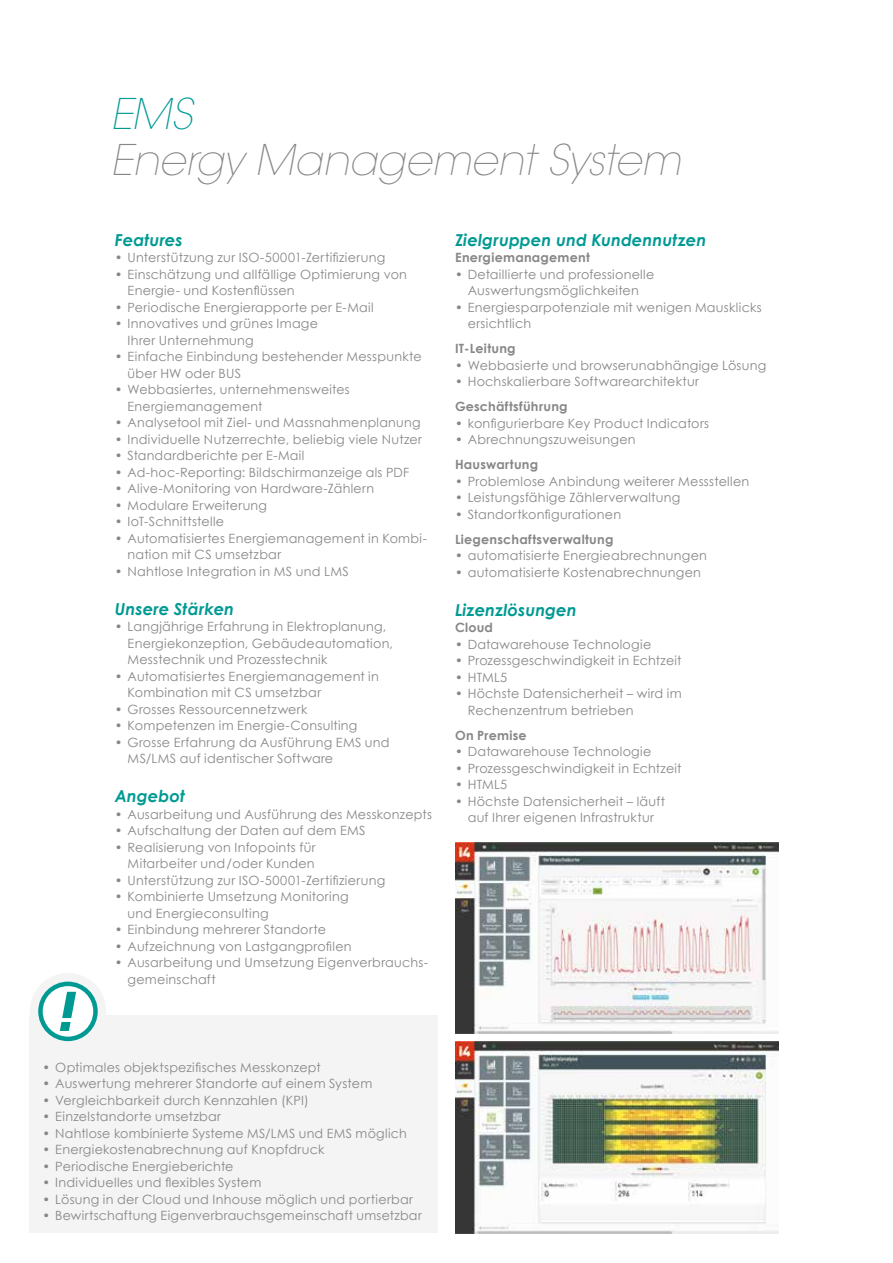
<style>
.page{position:relative;width:893px;height:1263px;background:#fff}
.page>*{position:absolute;margin:0;border:0;box-sizing:border-box;transform-origin:0 0}
.t1{font:italic 200 42px "ITC Avant Garde Std";letter-spacing:-.005em;color:#878787}
.t2{font:italic 200 42px "ITC Avant Garde Std";color:#009a93}
.t3{font:italic 700 16.5px "Century Gothic";letter-spacing:.005em;color:#009a93}
.t4{font:12.75px/16.5px "Century Gothic";letter-spacing:.02em;color:#878787}
.t5{font:700 12.75px "Century Gothic";letter-spacing:.02em;color:#878787}
</style>
<div class="page">
<div style="left:30px;top:1015px;width:408px;height:218px;background:#f4f4f4"></div>
<div style="left:30px;top:973px;width:76px;height:76px;background:#f4f4f4;border-radius:50%"></div>
<svg style="left:40px;top:984px;width:55px;height:55px;fill:#fff"></svg>
<div style="left:38px;top:982px;width:60px;height:59px;border:4px solid #009a93;border-radius:50%"></div>
<svg style="left:60px;top:992px;width:16px;height:39px"></svg>
<img style="left:455px;top:842px;width:323px;height:192px">
<img style="left:455px;top:1041px;width:323px;height:192px">
<h1 class="t2" style="left:110px;top:89px;width:84px">EMS</h1>
<h1 class="t1" style="left:110px;top:136px;width:572px">Energy Management System</h1>
<p class="t3" style="left:115px;top:227px;width:70px">Features</p>
<p class="t4" style="left:115px;top:249px;width:272px">• Unterstützung zur ISO-50001-Zertifizierung</p>
<p class="t4" style="left:128px;top:266px;width:281px;text-indent:-13px">• Einschätzung und allfällige Optimierung von<br>Energie- und Kostenflüssen</p>
<p class="t4" style="left:115px;top:299px;width:260px">• Periodische Energierapporte per E-Mail</p>
<p class="t4" style="left:128px;top:315px;width:192px;text-indent:-13px">• Innovatives und grünes Image<br>Ihrer Unternehmung</p>
<p class="t4" style="left:128px;top:348px;width:296px;text-indent:-13px">• Einfache Einbindung bestehender Messpunkte über HW oder BUS</p>
<p class="t4" style="left:128px;top:381px;width:224px;text-indent:-13px">• Webbasiertes, unternehmensweites<br>Energiemanagement</p>
<p class="t4" style="left:115px;top:414px;width:307px">• Analysetool mit Ziel- und Massnahmenplanung</p>
<p class="t4" style="left:115px;top:431px;width:309px">• Individuelle Nutzerrechte, beliebig viele Nutzer</p>
<p class="t4" style="left:115px;top:447px;width:191px">• Standardberichte per E-Mail</p>
<p class="t4" style="left:115px;top:464px;width:296px">• Ad-hoc-Reporting: Bildschirmanzeige als PDF</p>
<p class="t4" style="left:115px;top:480px;width:261px">• Alive-Monitoring von Hardware-Zählern</p>
<p class="t4" style="left:115px;top:497px;width:154px">• Modulare Erweiterung</p>
<p class="t4" style="left:115px;top:513px;width:111px">• IoT-Schnittstelle</p>
<p class="t4" style="left:128px;top:530px;width:301px;text-indent:-13px">• Automatisiertes Energiemanagement in Kombi&shy;nation mit CS umsetzbar</p>
<p class="t4" style="left:115px;top:563px;width:235px">• Nahtlose Integration in MS und LMS</p>
<p class="t3" style="left:115px;top:596px;width:121px">Unsere Stärken</p>
<p class="t4" style="left:128px;top:618px;width:267px;text-indent:-13px">• Langjährige Erfahrung in Elektroplanung,<br>Energiekonzeption, Gebäudeautomation,<br>Messtechnik und Prozesstechnik</p>
<p class="t4" style="left:128px;top:668px;width:253px;text-indent:-13px">• Automatisiertes Energiemanagement in<br>Kombination mit CS umsetzbar</p>
<p class="t4" style="left:115px;top:701px;width:194px">• Grosses Ressourcennetzwerk</p>
<p class="t4" style="left:115px;top:717px;width:244px">• Kompetenzen im Energie-Consulting</p>
<p class="t4" style="left:128px;top:734px;width:264px;text-indent:-13px">• Grosse Erfahrung da Ausführung EMS und<br>MS/LMS auf identischer Software</p>
<p class="t3" style="left:115px;top:784px;width:72px">Angebot</p>
<p class="t4" style="left:115px;top:805px;width:319px">• Ausarbeitung und Ausführung des Messkonzepts</p>
<p class="t4" style="left:115px;top:822px;width:252px">• Aufschaltung der Daten auf dem EMS</p>
<p class="t4" style="left:115px;top:838px;width:202px;text-align:right">• Realisierung von Infopoints für<br>Mitarbeiter und/oder Kunden</p>
<p class="t4" style="left:115px;top:871px;width:272px">• Unterstützung zur ISO-50001-Zertifizierung</p>
<p class="t4" style="left:128px;top:888px;width:223px;text-indent:-13px">• Kombinierte Umsetzung Monitoring und Energieconsulting</p>
<p class="t4" style="left:115px;top:921px;width:213px">• Einbindung mehrerer Standorte</p>
<p class="t4" style="left:115px;top:937px;width:238px">• Aufzeichnung von Lastgangprofilen</p>
<p class="t4" style="left:128px;top:954px;width:302px;text-indent:-13px">• Ausarbeitung und Umsetzung Eigenverbrauchs&shy;gemeinschaft</p>
<p class="t3" style="left:455px;top:227px;width:253px">Zielgruppen und Kundennutzen</p>
<p class="t5" style="left:455px;top:248px;width:136px">Energiemanagement</p>
<p class="t4" style="left:455px;top:266px;width:201px;text-align:center">• Detaillierte und professionelle<br>Auswertungsmöglichkeiten</p>
<p class="t4" style="left:468px;top:299px;width:296px;text-indent:-13px">• Energiesparpotenziale mit wenigen Mausklicks ersichtlich</p>
<p class="t5" style="left:455px;top:339px;width:62px">IT-Leitung</p>
<p class="t4" style="left:455px;top:357px;width:313px">• Webbasierte und browserunabhängige Lösung</p>
<p class="t4" style="left:455px;top:373px;width:246px">• Hochskalierbare Softwarearchitektur</p>
<p class="t5" style="left:455px;top:397px;width:114px">Geschäftsführung</p>
<p class="t4" style="left:455px;top:415px;width:256px">• konfigurierbare Key Product Indicators</p>
<p class="t4" style="left:455px;top:431px;width:182px">• Abrechnungszuweisungen</p>
<p class="t5" style="left:455px;top:455px;width:85px">Hauswartung</p>
<p class="t4" style="left:455px;top:473px;width:296px">• Problemlose Anbindung weiterer Messstellen</p>
<p class="t4" style="left:455px;top:489px;width:227px">• Leistungsfähige Zählerverwaltung</p>
<p class="t4" style="left:455px;top:506px;width:168px">• Standortkonfigurationen</p>
<p class="t5" style="left:455px;top:529px;width:160px">Liegenschaftsverwaltung</p>
<p class="t4" style="left:455px;top:547px;width:254px">• automatisierte Energieabrechnungen</p>
<p class="t4" style="left:455px;top:564px;width:247px">• automatisierte Kostenabrechnungen</p>
<p class="t3" style="left:455px;top:597px;width:123px">Lizenzlösungen</p>
<p class="t5" style="left:455px;top:618px;width:40px">Cloud</p>
<p class="t4" style="left:455px;top:636px;width:198px">• Datawarehouse Technologie</p>
<p class="t4" style="left:455px;top:652px;width:228px">• Prozessgeschwindigkeit in Echtzeit</p>
<p class="t4" style="left:455px;top:669px;width:54px">• HTML5</p>
<p class="t4" style="left:468px;top:685px;width:215px;text-indent:-13px">• Höchste Datensicherheit – wird im<br>Rechenzentrum betrieben</p>
<p class="t5" style="left:455px;top:725px;width:73px">On Premise</p>
<p class="t4" style="left:455px;top:743px;width:198px">• Datawarehouse Technologie</p>
<p class="t4" style="left:455px;top:760px;width:228px">• Prozessgeschwindigkeit in Echtzeit</p>
<p class="t4" style="left:455px;top:776px;width:54px">• HTML5</p>
<p class="t4" style="left:455px;top:793px;width:212px;text-align:center">• Höchste Datensicherheit – läuft auf Ihrer eigenen Infrastruktur</p>
<p class="t4" style="left:43px;top:1059px;width:280px">• Optimales objektspezifisches Messkonzept</p>
<p class="t4" style="left:43px;top:1075px;width:331px">• Auswertung mehrerer Standorte auf einem System</p>
<p class="t4" style="left:43px;top:1092px;width:268px">• Vergleichbarkeit durch Kennzahlen (KPI)</p>
<p class="t4" style="left:43px;top:1108px;width:180px">• Einzelstandorte umsetzbar</p>
<p class="t4" style="left:43px;top:1125px;width:366px">• Nahtlose kombinierte Systeme MS/LMS und EMS möglich</p>
<p class="t4" style="left:43px;top:1141px;width:284px">• Energiekostenabrechnung auf Knopfdruck</p>
<p class="t4" style="left:43px;top:1158px;width:193px">• Periodische Energieberichte</p>
<p class="t4" style="left:43px;top:1174px;width:220px">• Individuelles und flexibles System</p>
<p class="t4" style="left:43px;top:1191px;width:372px">• Lösung in der Cloud und Inhouse möglich und portierbar</p>
<p class="t4" style="left:43px;top:1207px;width:381px">• Bewirtschaftung Eigenverbrauchsgemeinschaft umsetzbar</p>
</div>
